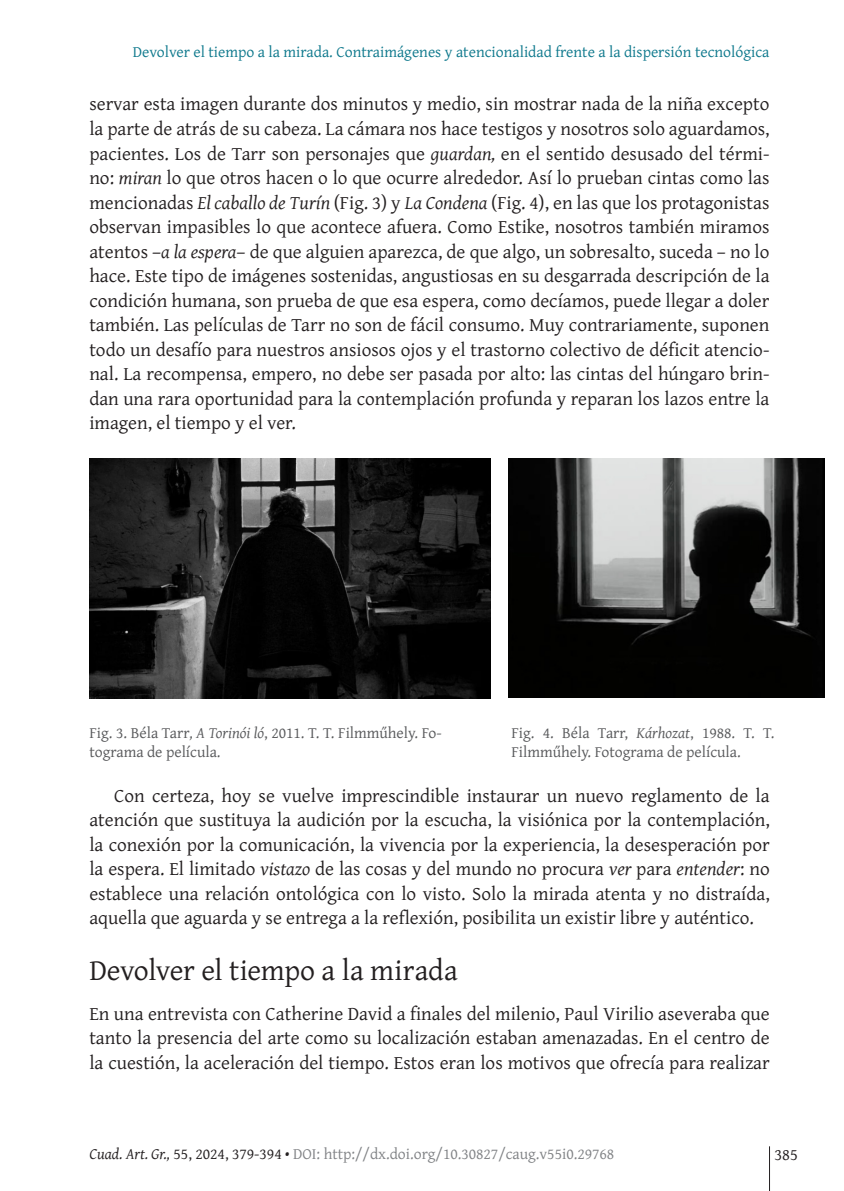
<style>
.page{position:relative;width:844px;height:1191px;background:#fff}
.page>*{position:absolute;margin:0;border:0;box-sizing:border-box;transform-origin:0 0}
.sps_tit_secc_1{font:29.75px "Gentium Plus";letter-spacing:-.01em;color:#231f20}
.nosangr_caja{font:19.25px/24.5px "Gentium Plus";color:#231f20;text-align:justify}
.t1{font:16.62px "Gentium Plus";color:#231f20}
.sps_figur_titulo{font:15.75px/18.9px "Gentium Plus";color:#57585a}
.t2{font:15.75px "Gentium Plus";color:#0d788c}
.t3{font:15.75px "Gentium Plus";color:#808285}
.s1{font-style:italic}
.s2{font-style:italic;color:#231f20}
.s3{color:#231f20}
</style>
<div class="page">
<hr style="left:769px;top:1146px;width:1px;height:45px;background:#231f20">
<img style="left:89px;top:458px;width:401px;height:240px">
<img style="left:508px;top:458px;width:315px;height:239px">
<p class="t2" style="left:133px;top:37px;width:638px">Devolver el tiempo a la mirada. Contraimágenes y atencionalidad frente a la dispersión tecnológica</p>
<p class="nosangr_caja" style="left:89px;top:90px;width:681px">servar esta imagen durante dos minutos y medio, sin mostrar nada de la niña excepto la parte de atrás de su cabeza. La cámara nos hace testigos y nosotros solo aguardamos, pacientes. Los de Tarr son personajes que <span class="s1">guardan,</span> en el sentido desusado del térmi&shy;no: <span class="s1">miran</span> lo que otros hacen o lo que ocurre alrededor. Así lo prueban cintas como las mencionadas <span class="s1">El caballo de Turín</span> (Fig. 3) y <span class="s1">La Condena</span> (Fig. 4), en las que los protagonistas observan impasibles lo que acontece afuera. Como Estike, nosotros también miramos atentos –<span class="s1">a la espera</span>– de que alguien aparezca, de que algo, un sobresalto, suceda – no lo hace. Este tipo de imágenes sostenidas, angustiosas en su desgarrada descripción de la condición humana, son prueba de que esa espera, como decíamos, puede llegar a doler también. Las películas de Tarr no son de fácil consumo. Muy contrariamente, suponen todo un desafío para nuestros ansiosos ojos y el trastorno colectivo de déficit atencio&shy;nal. La recompensa, empero, no debe ser pasada por alto: las cintas del húngaro brin&shy;dan una rara oportunidad para la contemplación profunda y reparan los lazos entre la imagen, el tiempo y el ver.</p>
<p class="sps_figur_titulo" style="left:89px;top:722px;width:354px">Fig. 3. Béla Tarr<span class="s1">, A Torinói ló</span>, 2011. T. T. Filmműhely. Fo&shy;tograma de película.</p>
<p class="sps_figur_titulo" style="left:511px;top:722px;width:264px">Fig. 4. Béla Tarr, <span class="s1">Kárhozat</span>, 1988. T. T.<br>Filmműhely. Fotograma de película.</p>
<p class="nosangr_caja" style="left:89px;top:781px;width:681px;text-indent:25px">Con certeza, hoy se vuelve imprescindible instaurar un nuevo reglamento de la atención que sustituya la audición por la escucha, la visiónica por la contemplación, la conexión por la comunicación, la vivencia por la experiencia, la desesperación por la espera. El limitado <span class="s1">vistazo</span> de las cosas y del mundo no procura <span class="s1">ver</span> para <span class="s1">entender</span>: no establece una relación ontológica con lo visto. Solo la mirada atenta y no distraída, aquella que aguarda y se entrega a la reflexión, posibilita un existir libre y auténtico.</p>
<p class="sps_tit_secc_1" style="left:89px;top:942px;width:370px">Devolver el tiempo a la mirada</p>
<p class="nosangr_caja" style="left:89px;top:999px;width:681px">En una entrevista con Catherine David a finales del milenio, Paul Virilio aseveraba que tanto la presencia del arte como su localización estaban amenazadas. En el centro de la cuestión, la aceleración del tiempo. Estos eran los motivos que ofrecía para realizar</p>
<p class="t3" style="left:89px;top:1138px;width:526px"><span class="s2">Cuad. Art. Gr.,</span> <span class="s3">55, 2024, 379-394 •</span> DOI: http://dx.doi.org/10.30827/caug.v55i0.29768</p>
<p class="t1" style="left:774px;top:1138px;width:25px">385</p>
</div>
